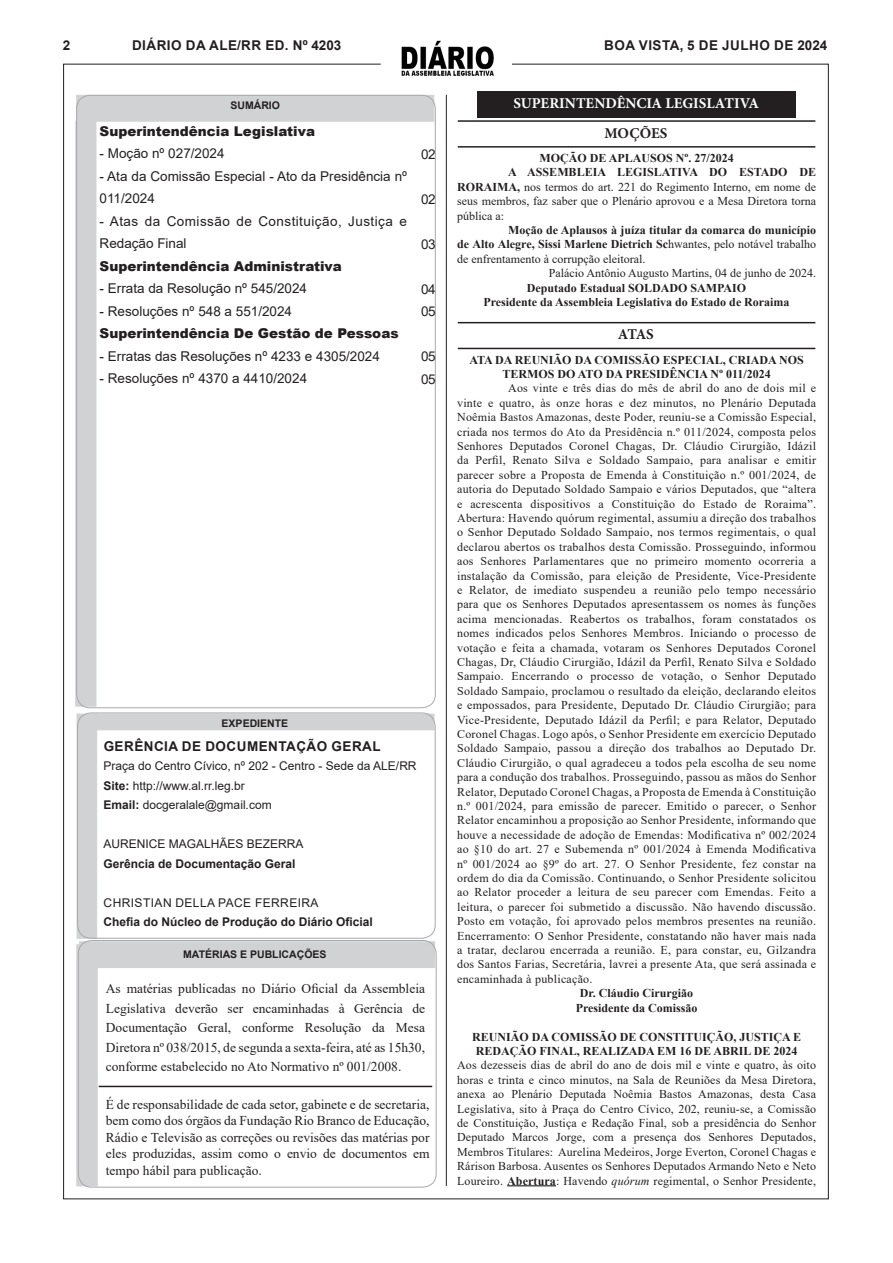
<style>
.page{position:relative;width:893px;height:1263px;background:#fff}
.page>*{position:absolute;margin:0;border:0;box-sizing:border-box;transform-origin:0 0}
.t1{font:700 15px "Minion Pro";color:#fff}
.t2{font:700 15px "Minion Pro";letter-spacing:-.01em;color:#231f20}
.CENTRO{font:13.5px/19.5px "Times New Roman";color:#231f20;text-align:justify}
.Direita{font:13.5px/16.5px "Times New Roman";color:#231f20;text-align:justify}
.t3{font:13.5px/22.5px "Arial";color:#231f20}
.t4{font:900 13.5px "Arial";color:#231f20}
.t5{font:700 13.5px "Arial";letter-spacing:.035em;color:#231f20}
.t6{font:13.5px/22.5px "Arial";letter-spacing:.035em;color:#231f20}
.DIARIO{font:12px/14.4px "Times New Roman";letter-spacing:.01em;color:#231f20;text-align:justify}
.CENTRO-2{font:700 12px/14.4px "Times New Roman";color:#231f20;text-align:center}
.DIARIO-2{font:700 12px/14.4px "Times New Roman";color:#231f20;text-align:justify}
.t7{font:12px "Arial";color:#231f20}
.t8{font:700 12px "Arial";color:#231f20}
.Direita-2{font:12px "Times New Roman";color:#231f20}
.t9{font:12px "Arial";letter-spacing:.035em;color:#231f20}
.t10{font:700 10.5px "Arial";color:#231f20}
.s1{font-weight:700}
.s2{font-weight:400}
.s3{font-style:italic}
</style>
<div class="page">
<img style="left:401px;top:41px;width:93px;height:35px">
<hr style="left:446px;top:95px;width:1px;height:1091px;background:#231f20">
<div style="left:76px;top:95px;width:358px;height:27px;background:#d1d2d4"></div>
<div style="left:75px;top:121px;width:21px;height:585px;background:#d1d2d4;border:1px solid #d1d2d4"></div>
<div style="left:77px;top:714px;width:20px;height:224px;background:#d1d2d4"></div>
<div style="left:76px;top:944px;width:22px;height:242px;background:#d1d2d4"></div>
<div style="left:79px;top:941px;width:356px;height:27px;background:#d1d2d4"></div>
<hr style="left:99px;top:1086px;width:333px;height:1px;background:#231f20">
<div style="left:96px;top:714px;width:338px;height:16px;background:#d1d2d4"></div>
<div style="left:77px;top:712px;width:359px;height:226px;border:1px solid #a8a9ad;border-radius:14px"></div>
<div style="left:78px;top:940px;width:359px;height:247px;border:1px solid #a8a9ad;border-radius:14px"></div>
<hr style="left:507px;top:1185px;width:49px;height:1px;background:#231f20">
<div style="left:477px;top:91px;width:319px;height:27px;background:#231f20"></div>
<hr style="left:458px;top:120px;width:357px;height:2px;background:#231f20">
<hr style="left:458px;top:146px;width:357px;height:2px;background:#231f20">
<hr style="left:458px;top:322px;width:357px;height:1px;background:#231f20">
<hr style="left:458px;top:348px;width:357px;height:1px;background:#231f20">
<p class="t5" style="left:63px;top:36px;width:9px">2</p>
<p class="t5" style="left:132px;top:35px;width:211px">DIÁRIO DA ALE/RR ED. Nº 4203</p>
<p class="t5" style="left:604px;top:35px;width:225px">BOA VISTA, 5 DE JULHO DE 2024</p>
<p class="t10" style="left:230px;top:98px;width:51px">SUMÁRIO</p>
<p class="t4" style="left:100px;top:121px;width:217px">Superintendência Legislativa</p>
<p class="t3" style="left:100px;top:142px;width:126px">- Moção nº 027/2024</p>
<p class="t3" style="left:100px;top:165px;width:309px">- Ata da Comissão Especial - Ato da Presidência nº<br>011/2024</p>
<p class="t6" style="left:100px;top:210px;width:309px">- Atas da Comissão de Constituição, Justiça e<br>Redação Final</p>
<p class="t4" style="left:100px;top:256px;width:244px">Superintendência Administrativa</p>
<p class="t3" style="left:100px;top:277px;width:209px">- Errata da Resolução nº 545/2024</p>
<p class="t3" style="left:100px;top:300px;width:194px">- Resoluções nº 548 a 551/2024</p>
<p class="t4" style="left:100px;top:324px;width:300px">Superintendência De Gestão de Pessoas</p>
<p class="t3" style="left:100px;top:345px;width:282px">- Erratas das Resoluções nº 4233 e 4305/2024</p>
<p class="t3" style="left:100px;top:367px;width:209px">- Resoluções nº 4370 a 4410/2024</p>
<p class="t3" style="left:421px;top:143px;width:16px">02</p>
<p class="t3" style="left:421px;top:188px;width:16px">02</p>
<p class="t3" style="left:421px;top:233px;width:16px">03</p>
<p class="t3" style="left:421px;top:278px;width:16px">04</p>
<p class="t3" style="left:421px;top:300px;width:16px">05</p>
<p class="t3" style="left:421px;top:345px;width:16px">05</p>
<p class="t3" style="left:421px;top:368px;width:16px">05</p>
<p class="t10" style="left:222px;top:716px;width:68px">EXPEDIENTE</p>
<p class="t5" style="left:104px;top:737px;width:279px">GERÊNCIA DE DOCUMENTAÇÃO GERAL</p>
<p class="t7" style="left:103px;top:758px;width:315px">Praça do Centro Cívico, nº 202 - Centro - Sede da ALE/RR</p>
<p class="t7" style="left:103px;top:777px;width:143px"><span class="s1">Site:</span> http://www.al.rr.leg.br</p>
<p class="t7" style="left:103px;top:797px;width:170px"><span class="s1">Email:</span> docgeralale@gmail.com</p>
<p class="t7" style="left:103px;top:836px;width:202px">AURENICE MAGALHÃES BEZERRA</p>
<p class="t8" style="left:103px;top:855px;width:194px">Gerência de Documentação Geral</p>
<p class="t9" style="left:104px;top:894px;width:216px">CHRISTIAN DELLA PACE FERREIRA</p>
<p class="t8" style="left:103px;top:914px;width:271px">Chefia do Núcleo de Produção do Diário Oficial</p>
<p class="t10" style="left:183px;top:947px;width:145px">MATÉRIAS E PUBLICAÇÕES</p>
<p class="CENTRO" style="left:106px;top:979px;width:321px">As matérias publicadas no Diário Oficial da Assembleia Legislativa deverão ser encaminhadas à Gerência de Documentação Geral, conforme Resolução da Mesa Diretora nº 038/2015, de segunda a sexta-feira, até as 15h30, conforme estabelecido no Ato Normativo nº 001/2008.</p>
<p class="Direita" style="left:106px;top:1096px;width:325px">É de responsabilidade de cada setor, gabinete e de secretaria, bem como dos órgãos da Fundação Rio Branco de Educação, Rádio e Televisão as correções ou revisões das matérias por eles produzidas, assim como o envio de documentos em tempo hábil para publicação.</p>
<p class="t1" style="left:513px;top:93px;width:247px">SUPERINTENDÊNCIA LEGISLATIVA</p>
<p class="t2" style="left:604px;top:122px;width:64px">MOÇÕES</p>
<p class="CENTRO-2" style="left:539px;top:150px;width:196px">MOÇÃO DE APLAUSOS Nº. 27/2024</p>
<p class="DIARIO" style="left:457px;top:165px;width:360px;text-indent:51px"><span class="s1">A ASSEMBLEIA LEGISLATIVA DO ESTADO DE RORAIMA,</span> nos termos do art. 221 do Regimento Interno, em nome de seus membros, faz saber que o Plenário aprovou e a Mesa Diretora torna pública a:</p>
<p class="DIARIO-2" style="left:457px;top:222px;width:360px;text-indent:51px">Moção de Aplausos à juíza titular da comarca do município de Alto Alegre, Sissi Marlene Dietrich Sc<span class="s2">hwantes, pelo notável trabalho de enfrentamento à corrupção eleitoral.</span></p>
<p class="Direita-2" style="left:549px;top:265px;width:269px">Palácio Antônio Augusto Martins, 04 de junho de 2024.</p>
<p class="CENTRO-2" style="left:527px;top:280px;width:221px">Deputado Estadual SOLDADO SAMPAIO</p>
<p class="CENTRO-2" style="left:483px;top:294px;width:308px">Presidente da Assembleia Legislativa do Estado de Roraima</p>
<p class="t2" style="left:618px;top:324px;width:37px">ATAS</p>
<p class="CENTRO-2" style="left:469px;top:352px;width:336px">ATA DA REUNIÃO DA COMISSÃO ESPECIAL, CRIADA NOS<br>TERMOS DO ATO DA PRESIDÊNCIA Nº 011/2024</p>
<p class="DIARIO" style="left:457px;top:381px;width:360px;text-indent:51px">Aos vinte e três dias do mês de abril do ano de dois mil e vinte e quatro, às onze horas e dez minutos, no Plenário Deputada Noêmia Bastos Amazonas, deste Poder, reuniu-se a Comissão Especial, criada nos termos do Ato da Presidência n.º 011/2024, composta pelos Senhores Deputados Coronel Chagas, Dr. Cláudio Cirurgião, Idázil da Perfil, Renato Silva e Soldado Sampaio, para analisar e emitir parecer sobre a Proposta de Emenda à Constituição n.º 001/2024, de autoria do Deputado Soldado Sampaio e vários Deputados, que “altera e acrescenta dispositivos a Constituição do Estado de Roraima”.<br>Abertura: Havendo quórum regimental, assumiu a direção dos trabalhos o Senhor Deputado Soldado Sampaio, nos termos regimentais, o qual declarou abertos os trabalhos desta Comissão. Prosseguindo, informou aos Senhores Parlamentares que no primeiro momento ocorreria a instalação da Comissão, para eleição de Presidente, Vice-Presidente e Relator, de imediato suspendeu a reunião pelo tempo necessário para que os Senhores Deputados apresentassem os nomes às funções acima mencionadas. Reabertos os trabalhos, foram constatados os nomes indicados pelos Senhores Membros. Iniciando o processo de votação e feita a chamada, votaram os Senhores Deputados Coronel Chagas, Dr, Cláudio Cirurgião, Idázil da Perfil, Renato Silva e Soldado Sampaio. Encerrando o processo de votação, o Senhor Deputado Soldado Sampaio, proclamou o resultado da eleição, declarando eleitos e empossados, para Presidente, Deputado Dr. Cláudio Cirurgião; para Vice-Presidente, Deputado Idázil da Perfil; e para Relator, Deputado Coronel Chagas. Logo após, o Senhor Presidente em exercício Deputado Soldado Sampaio, passou a direção dos trabalhos ao Deputado Dr.<br>Cláudio Cirurgião, o qual agradeceu a todos pela escolha de seu nome para a condução dos trabalhos. Prosseguindo, passou as mãos do Senhor Relator, Deputado Coronel Chagas, a Proposta de Emenda à Constituição n.º 001/2024, para emissão de parecer. Emitido o parecer, o Senhor Relator encaminhou a proposição ao Senhor Presidente, informando que houve a necessidade de adoção de Emendas: Modificativa nº 002/2024 ao §10 do art. 27 e Subemenda nº 001/2024 à Emenda Modificativa nº 001/2024 ao §9º do art. 27. O Senhor Presidente, fez constar na ordem do dia da Comissão. Continuando, o Senhor Presidente solicitou ao Relator proceder a leitura de seu parecer com Emendas. Feito a leitura, o parecer foi submetido a discussão. Não havendo discussão.<br>Posto em votação, foi aprovado pelos membros presentes na reunião.<br>Encerramento: O Senhor Presidente, constatando não haver mais nada a tratar, declarou encerrada a reunião. E, para constar, eu, Gilzandra dos Santos Farias, Secretária, lavrei a presente Ata, que será assinada e encaminhada à publicação.</p>
<p class="CENTRO-2" style="left:580px;top:986px;width:115px">Dr. Cláudio Cirurgião</p>
<p class="CENTRO-2" style="left:576px;top:1000px;width:123px">Presidente da Comissão</p>
<p class="CENTRO-2" style="left:472px;top:1029px;width:331px">REUNIÃO DA COMISSÃO DE CONSTITUIÇÃO, JUSTIÇA E<br>REDAÇÃO FINAL, REALIZADA EM 16 DE ABRIL DE 2024</p>
<p class="DIARIO" style="left:457px;top:1058px;width:360px">Aos dezesseis dias de abril do ano de dois mil e vinte e quatro, às oito horas e trinta e cinco minutos, na Sala de Reuniões da Mesa Diretora, anexa ao Plenário Deputada Noêmia Bastos Amazonas, desta Casa Legislativa, sito à Praça do Centro Cívico, 202, reuniu-se, a Comissão de Constituição, Justiça e Redação Final, sob a presidência do Senhor Deputado Marcos Jorge, com a presença dos Senhores Deputados, Membros Titulares: Aurelina Medeiros, Jorge Everton, Coronel Chagas e Rárison Barbosa. Ausentes os Senhores Deputados Armando Neto e Neto Loureiro. <span class="s1">Abertura</span>: Havendo <span class="s3">quórum</span> regimental, o Senhor Presidente,</p>
</div>
